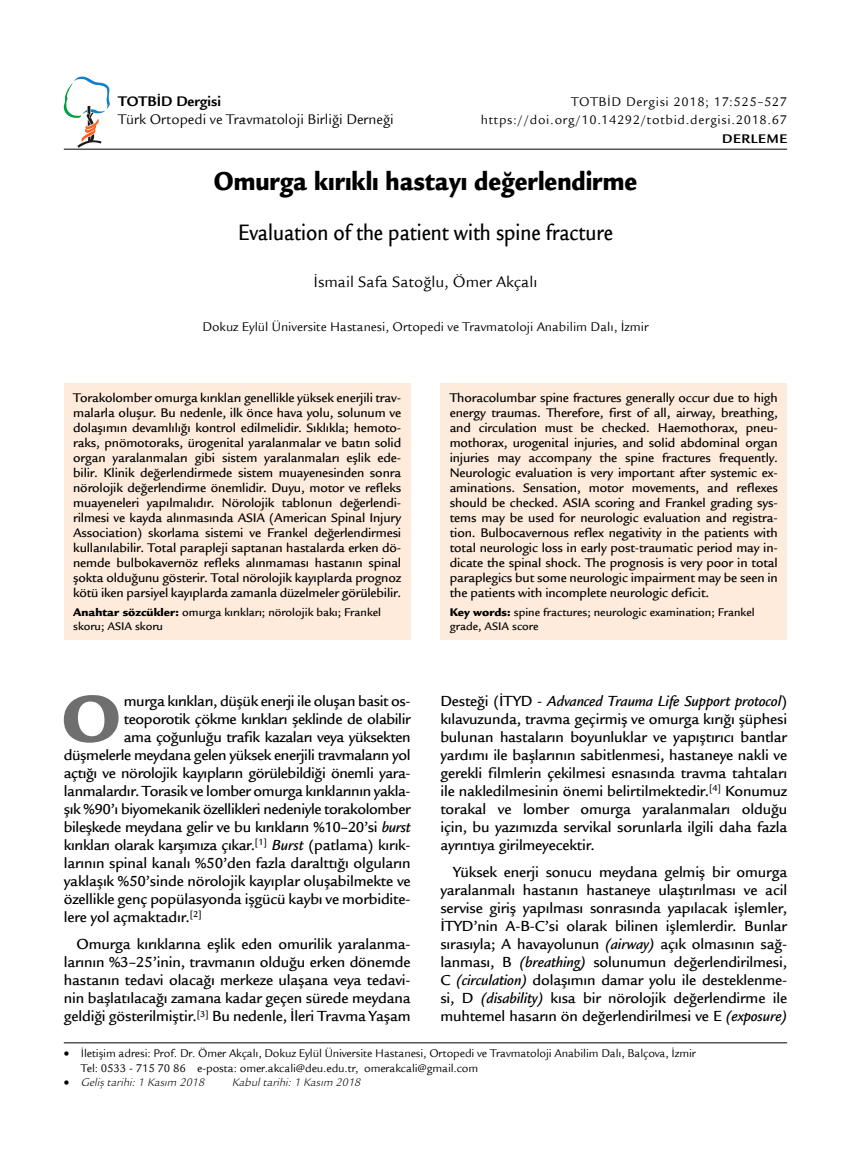
<style>
.page{position:relative;width:851px;height:1149px;background:#fff}
.page>*{position:absolute;margin:0;border:0;box-sizing:border-box;transform-origin:0 0}
.t1{font:900 72.6px "Legacy Sans Std";color:#706f6f}
.t2{font:900 28.5px "Legacy Sans Std";color:#000;scale:.85 1}
.t3{font:500 24px "Legacy Sans Std";color:#000;scale:.85 1}
.t4{font:16.5px "Legacy Sans Std";color:#000}
.t5{font:500 15.75px/18px "Legacy Sans Std";letter-spacing:-.025em;color:#000;text-align:justify}
.t6{font:15px "Legacy Sans Std";color:#000}
.t7{font:700 15px "Legacy Sans Std";color:#000}
.t8{font:500 13.5px/15px "Legacy Sans Std";letter-spacing:-.01em;color:#000;text-align:justify}
.t9{font:13.5px/18.5px "Legacy Sans Std";letter-spacing:.05em;color:#000;text-align:right}
.t10{font:13.5px "Legacy Sans Std";letter-spacing:.005em;color:#000}
.t11{font:700 13.5px "Legacy Sans Std";letter-spacing:.05em;color:#000}
.t12{font:12px/14.4px "Legacy Sans Std";letter-spacing:-.01em;color:#000}
.t13{font:500 12px/13.5px "Legacy Sans Std";color:#000}
.t14{font:italic 12px "ITC Legacy Sans Std";color:#000}
.s1{font-weight:900}
.s2{font-style:italic}
</style>
<div class="page">
<hr style="left:64px;top:1042px;width:723px;height:1px;background:#000">
<hr style="left:64px;top:149px;width:723px;height:1px;background:#000">
<svg style="left:64px;top:77px;width:46px;height:70px"></svg>
<div style="left:64px;top:383px;width:346px;height:256px;background:#feebdc"></div>
<div style="left:440px;top:383px;width:347px;height:256px;background:#feebdc"></div>
<p class="t7" style="left:118px;top:93px;width:104px">TOTBİD Dergisi</p>
<p class="t6" style="left:118px;top:111px;width:277px">Türk Ortopedi ve Travmatoloji Birliği Derneği</p>
<p class="t9" style="left:480px;top:92px;width:308px">TOTBİD Dergisi 2018; 17:525–527 https://doi.org/10.14292/totbid.dergisi.2018.67</p>
<p class="t11" style="left:722px;top:131px;width:67px">DERLEME</p>
<h2 class="t2" style="left:214px;top:164px;width:499px">Omurga kırıklı hastayı değerlendirme</h2>
<h3 class="t3" style="left:238px;top:219px;width:442px">Evaluation of the patient with spine fracture</h3>
<p class="t4" style="left:313px;top:272px;width:225px">İsmail Safa Satoğlu, Ömer Akçalı</p>
<p class="t10" style="left:202px;top:319px;width:447px">Dokuz Eylül Üniversite Hastanesi, Ortopedi ve Travmatoloji Anabilim Dalı, İzmir</p>
<p class="t8" style="left:73px;top:390px;width:329px">Torakolomber omurga kırıkları genellikle yüksek enerjili trav&shy;malarla oluşur. Bu nedenle, ilk önce hava yolu, solunum ve dolaşımın devamlılığı kontrol edilmelidir. Sıklıkla; hemoto&shy;raks, pnömotoraks, ürogenital yaralanmalar ve batın solid organ yaralanmaları gibi sistem yaralanmaları eşlik ede&shy;bilir. Klinik değerlendirmede sistem muayenesinden sonra nörolojik değerlendirme önemlidir. Duyu, motor ve refleks muayeneleri yapılmalıdır. Nörolojik tablonun değerlendi&shy;rilmesi ve kayda alınmasında ASIA (American Spinal Injury Association) skorlama sistemi ve Frankel değerlendirmesi kullanılabilir. Total parapleji saptanan hastalarda erken dö&shy;nemde bulbokavernöz refleks alınmaması hastanın spinal şokta olduğunu gösterir. Total nörolojik kayıplarda prognoz kötü iken parsiyel kayıplarda zamanla düzelmeler görülebilir.</p>
<p class="t13" style="left:73px;top:605px;width:309px"><span class="s1">Anahtar sözcükler:</span> omurga kırıkları; nörolojik bakı; Frankel skoru; ASIA skoru</p>
<h1 class="t1" style="left:61px;top:675px;width:61px">O</h1>
<p class="t5" style="left:124px;top:691px;width:288px">murga kırıkları, düşük enerji ile oluşan basit os-</p>
<p class="t5" style="left:124px;top:709px;width:288px">teoporotik çökme kırıkları şeklinde de olabilir</p>
<p class="t5" style="left:124px;top:727px;width:288px">ama çoğunluğu trafik kazaları veya yüksekten</p>
<p class="t5" style="left:64px;top:745px;width:348px">düşmelerle meydana gelen yüksek enerjili travmaların yol</p>
<p class="t5" style="left:64px;top:763px;width:348px">açtığı ve nörolojik kayıpların görülebildiği önemli yara-</p>
<p class="t5" style="left:64px;top:781px;width:348px">lanmalardır. Torasik ve lomber omurga kırıklarının yakla-</p>
<p class="t5" style="left:64px;top:799px;width:348px">şık %90’ı biyomekanik özellikleri nedeniyle torakolomber</p>
<p class="t5" style="left:64px;top:817px;width:348px">bileşkede meydana gelir ve bu kırıkların %10–20’si <span class="s2">burst</span></p>
<p class="t5" style="left:64px;top:835px;width:348px">kırıkları olarak karşımıza çıkar.<sup>[1]</sup> <span class="s2">Burst</span> (patlama) kırık-</p>
<p class="t5" style="left:64px;top:853px;width:348px">larının spinal kanalı %50’den fazla daralttığı olguların</p>
<p class="t5" style="left:64px;top:871px;width:348px">yaklaşık %50’sinde nörolojik kayıplar oluşabilmekte ve</p>
<p class="t5" style="left:64px;top:889px;width:348px">özellikle genç popülasyonda işgücü kaybı ve morbidite-</p>
<p class="t5" style="left:64px;top:907px;width:139px">lere yol açmaktadır.<sup>[2]</sup></p>
<p class="t5" style="left:64px;top:935px;width:348px;text-indent:13px">Omurga kırıklarına eşlik eden omurilik yaralanma&shy;larının %3–25’inin, travmanın olduğu erken dönemde hastanın tedavi olacağı merkeze ulaşana veya tedavi&shy;nin başlatılacağı zamana kadar geçen sürede meydana geldiği gösterilmiştir.<sup>[3]</sup> Bu nedenle, İleri Travma Yaşam</p>
<p class="t8" style="left:449px;top:390px;width:329px">Thoracolumbar spine fractures generally occur due to high energy traumas. Therefore, first of all, airway, breathing, and circulation must be checked. Haemothorax, pneu&shy;mothorax, urogenital injuries, and solid abdominal organ injuries may accompany the spine fractures frequently.<br>Neurologic evaluation is very important after systemic ex&shy;aminations. Sensation, motor movements, and reflexes should be checked. ASIA scoring and Frankel grading sys&shy;tems may be used for neurologic evaluation and registra&shy;tion. Bulbocavernous reflex negativity in the patients with total neurologic loss in early post-traumatic period may in&shy;dicate the spinal shock. The prognosis is very poor in total paraplegics but some neurologic impairment may be seen in the patients with incomplete neurologic deficit.</p>
<p class="t13" style="left:449px;top:605px;width:306px"><span class="s1">Key words:</span> spine fractures; neurologic examination; Frankel grade, ASIA score</p>
<p class="t5" style="left:440px;top:691px;width:348px">Desteği (İTYD - <span class="s2">Advanced Trauma Life Support protocol</span>) kılavuzunda, travma geçirmiş ve omurga kırığı şüphesi bulunan hastaların boyunluklar ve yapıştırıcı bantlar yardımı ile başlarının sabitlenmesi, hastaneye nakli ve gerekli filmlerin çekilmesi esnasında travma tahtaları ile nakledilmesinin önemi belirtilmektedir.<sup>[4]</sup> Konumuz torakal ve lomber omurga yaralanmaları olduğu için, bu yazımızda servikal sorunlarla ilgili daha fazla ayrıntıya girilmeyecektir.</p>
<p class="t5" style="left:440px;top:863px;width:348px;text-indent:13px">Yüksek enerji sonucu meydana gelmiş bir omurga yaralanmalı hastanın hastaneye ulaştırılması ve acil servise giriş yapılması sonrasında yapılacak işlemler, İTYD’nin A-B-C’si olarak bilinen işlemlerdir. Bunlar sırasıyla; A havayolunun <span class="s2">(airway)</span> açık olmasının sağ&shy;lanması, B <span class="s2">(breathing)</span> solunumun değerlendirilmesi, C <span class="s2">(circulation)</span> dolaşımın damar yolu ile desteklenme&shy;si, D <span class="s2">(disability)</span> kısa bir nörolojik değerlendirme ile muhtemel hasarın ön değerlendirilmesi ve E <span class="s2">(exposure)</span></p>
<p class="t12" style="left:81px;top:1046px;width:616px;text-indent:-17px">• İletişim adresi: Prof. Dr. Ömer Akçalı, Dokuz Eylül Üniversite Hastanesi, Ortopedi ve Travmatoloji Anabilim Dalı, Balçova, İzmir<br>Tel: 0533 - 715 70 86 e-posta: omer.akcali@deu.edu.tr, omerakcali@gmail.com</p>
<p class="t14" style="left:64px;top:1075px;width:142px">• Geliş tarihi: 1 Kasım 2018</p>
<p class="t14" style="left:232px;top:1075px;width:130px">Kabul tarihi: 1 Kasım 2018</p>
</div>
